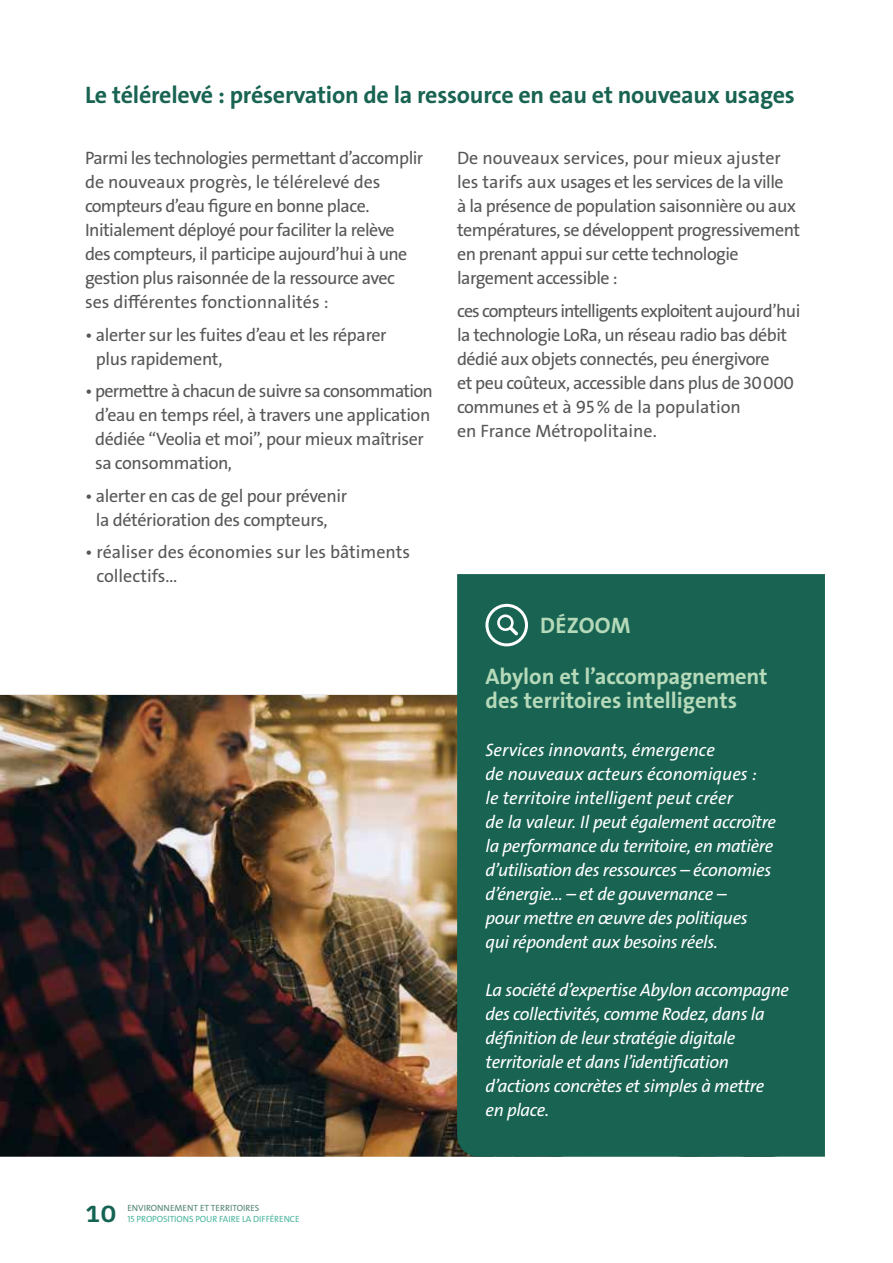
<style>
.page{position:relative;width:893px;height:1263px;background:#fff}
.page>*{position:absolute;margin:0;border:0;box-sizing:border-box;transform-origin:0 0}
.t1{font:24px "The Sans Veolia W7 Bld";letter-spacing:-.01em;color:#186352}
.t2{font:22.5px/24px "The Sans Veolia W7 Bld";color:#b5d9b9}
.t3{font:700 22.5px "FS Rufus";color:#156352}
.t4{font:18px/24px "The Sans Veolia W5 Pla";letter-spacing:-.03em;color:#575756}
.t5{font:18px/24px "The Sans Veolia W5 Pla It";letter-spacing:-.02em;color:#fff}
.t6{font:18px/24px "The Sans Veolia W5 Pla";color:#575756}
.t7{font:9px "The Sans Veolia W5 Pla";letter-spacing:-.01em;color:#4db69f}
.t8{font:9px "The Sans Veolia W5 Pla";color:#55867a}
</style>
<div class="page">
<img style="left:0;top:695px;width:457px;height:462px">
<div style="left:457px;top:574px;width:368px;height:583px;background:#186352"></div>
<div style="left:485px;top:604px;width:43px;height:42px;border:3px solid #fff;border-radius:50%"></div>
<svg style="left:497px;top:614px;width:21px;height:21px"></svg>
<h1 class="t1" style="left:85px;top:79px;width:711px">Le télérelevé : préservation de la ressource en eau et nouveaux usages</h1>
<p class="t4" style="left:85px;top:146px;width:340px">Parmi les technologies permettant d’accomplir de nouveaux progrès, le télérelevé des compteurs d’eau figure en bonne place.<br>Initialement déployé pour faciliter la relève des compteurs, il participe aujourd’hui à une gestion plus raisonnée de la ressource avec ses différentes fonctionnalités :</p>
<p class="t4" style="left:96px;top:323px;width:292px;text-indent:-11px">• alerter sur les fuites d’eau et les réparer plus rapidement,</p>
<p class="t4" style="left:95px;top:379px;width:339px;text-indent:-10px">• permettre à chacun de suivre sa consommation d’eau en temps réel, à travers une application dédiée “Veolia et moi”, pour mieux maîtriser sa consommation,</p>
<p class="t4" style="left:85px;top:484px;width:264px;text-align:center">• alerter en cas de gel pour prévenir la détérioration des compteurs,</p>
<p class="t6" style="left:97px;top:540px;width:315px;text-indent:-11px">• réaliser des économies sur les bâtiments collectifs…</p>
<p class="t4" style="left:457px;top:146px;width:344px">De nouveaux services, pour mieux ajuster les tarifs aux usages et les services de la ville<br>à la présence de population saisonnière ou aux températures, se développent progressivement en prenant appui sur cette technologie largement accessible :</p>
<p class="t4" style="left:457px;top:299px;width:345px">ces compteurs intelligents exploitent aujourd’hui la technologie LoRa, un réseau radio bas débit dédié aux objets connectés, peu énergivore<br>et peu coûteux, accessible dans plus de 30000 communes et à 95% de la population<br>en France Métropolitaine.</p>
<p class="t2" style="left:540px;top:614px;width:92px">DÉZOOM</p>
<p class="t2" style="left:485px;top:665px;width:284px">Abylon et l’accompagnement des territoires intelligents</p>
<p class="t5" style="left:485px;top:739px;width:292px">Services innovants, émergence<br>de nouveaux acteurs économiques :<br>le territoire intelligent peut créer<br>de la valeur. Il peut également accroître la performance du territoire, en matière d’utilisation des ressources – économies d’énergie… – et de gouvernance –<br>pour mettre en œuvre des politiques<br>qui répondent aux besoins réels.</p>
<p class="t5" style="left:485px;top:978px;width:305px">La société d’expertise Abylon accompagne des collectivités, comme Rodez, dans la définition de leur stratégie digitale territoriale et dans l’identification d’actions concrètes et simples à mettre<br>en place.</p>
<p class="t3" style="left:85px;top:1194px;width:33px">10</p>
<p class="t8" style="left:128px;top:1202px;width:133px">ENVIRONNEMENT ET TERRITOIRES</p>
<p class="t7" style="left:128px;top:1213px;width:174px">15 PROPOSITIONS POUR FAIRE LA DIFFÉRENCE</p>
</div>
